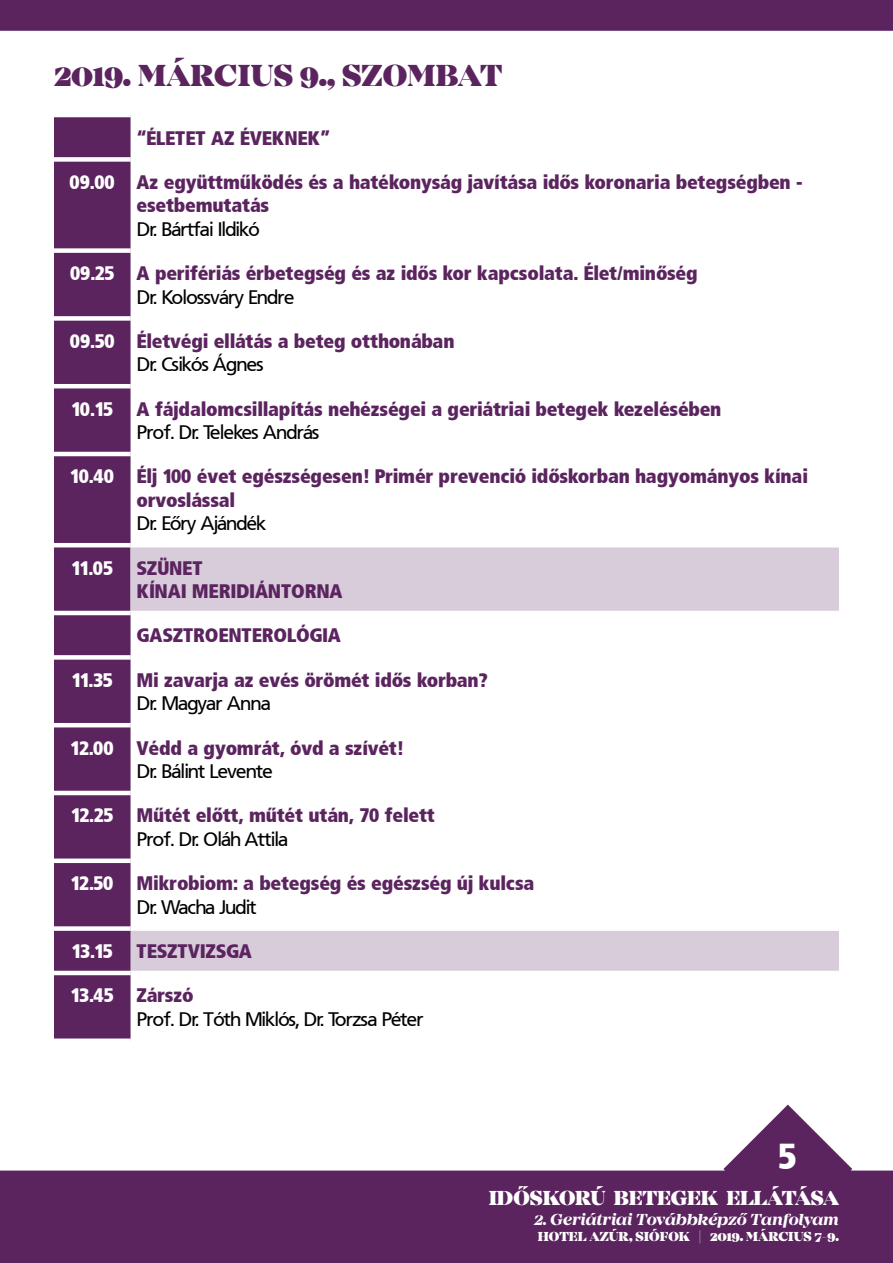
<style>
.page{position:relative;width:893px;height:1263px;background:#fff}
.page>*{position:absolute;margin:0;border:0;box-sizing:border-box;transform-origin:0 0}
.t1{font:36px "Frutiger X Blk Cn PFL";color:#fff}
.t2{font:900 31.5px "Mirador";letter-spacing:.01em;color:#5b245f}
.t3{font:900 21px "Mirador";letter-spacing:-.01em;color:#fff}
.t4{font:19.5px/23.4px "Frutiger X Blk Cn PFL";letter-spacing:-.01em;color:#5b245f}
.t5{font:19.5px "Frutiger PFL";letter-spacing:-.025em;color:#000}
.t6{font:italic 700 16.5px "Mirador";letter-spacing:-.01em;color:#fff}
.t7{font:900 13.5px "Mirador";color:#fff}
.s1{color:#fff}
</style>
<div class="page">
<svg style="left:0;top:1104px;width:893px;height:159px;fill:#5b245f"></svg>
<div style="left:0;top:0;width:893px;height:31px;background:#5b245f"></div>
<svg style="left:131px;top:547px;width:708px;height:424px"></svg>
<div style="left:54px;top:117px;width:77px;height:921px;background:#5b245f"></div>
<div style="left:54px;top:157px;width:77px;height:5px;background:#fff"></div>
<div style="left:54px;top:248px;width:77px;height:5px;background:#fff"></div>
<div style="left:54px;top:316px;width:77px;height:5px;background:#fff"></div>
<hr style="left:54px;top:384px;width:77px;height:4px;background:#fff">
<hr style="left:54px;top:452px;width:77px;height:4px;background:#fff">
<hr style="left:54px;top:543px;width:77px;height:4px;background:#fff">
<hr style="left:54px;top:611px;width:77px;height:4px;background:#fff">
<hr style="left:131px;top:611px;width:708px;height:4px;background:#fff">
<div style="left:54px;top:655px;width:77px;height:5px;background:#fff"></div>
<div style="left:131px;top:655px;width:708px;height:5px;background:#fff"></div>
<hr style="left:54px;top:723px;width:77px;height:4px;background:#fff">
<hr style="left:131px;top:723px;width:708px;height:4px;background:#fff">
<hr style="left:54px;top:791px;width:77px;height:4px;background:#fff">
<hr style="left:131px;top:791px;width:708px;height:4px;background:#fff">
<div style="left:54px;top:858px;width:77px;height:5px;background:#fff"></div>
<div style="left:131px;top:858px;width:708px;height:5px;background:#fff"></div>
<div style="left:54px;top:926px;width:77px;height:5px;background:#fff"></div>
<div style="left:131px;top:926px;width:708px;height:5px;background:#fff"></div>
<hr style="left:54px;top:971px;width:77px;height:4px;background:#fff">
<h2 class="t2" style="left:54px;top:56px;width:450px">2019. MÁRCIUS 9., SZOMBAT</h2>
<p class="t4" style="left:137px;top:126px;width:195px">“ÉLETET AZ ÉVEKNEK”</p>
<p class="t4" style="left:137px;top:170px;width:668px;text-indent:-67px"><span class="s1">09.00</span> Az együttműködés és a hatékonyság javítása idős koronaria betegségben - esetbemutatás</p>
<p class="t5" style="left:137px;top:216px;width:124px">Dr. Bártfai Ildikó</p>
<p class="t4" style="left:70px;top:261px;width:629px"><span class="s1">09.25</span> A perifériás érbetegség és az idős kor kapcsolata. Élet/minőség</p>
<p class="t5" style="left:137px;top:284px;width:159px">Dr. Kolossváry Endre</p>
<p class="t4" style="left:70px;top:329px;width:386px"><span class="s1">09.50</span> Életvégi ellátás a beteg otthonában</p>
<p class="t5" style="left:137px;top:352px;width:128px">Dr. Csikós Ágnes</p>
<p class="t4" style="left:72px;top:397px;width:651px"><span class="s1">10.15</span> A fájdalomcsillapítás nehézségei a geriátriai betegek kezelésében</p>
<p class="t5" style="left:137px;top:420px;width:184px">Prof. Dr. Telekes András</p>
<p class="t4" style="left:137px;top:465px;width:673px;text-indent:-66px"><span class="s1">10.40</span> Élj 100 évet egészségesen! Primér prevenció időskorban hagyományos kínai orvoslással</p>
<p class="t5" style="left:137px;top:511px;width:130px">Dr. Eőry Ajándék</p>
<p class="t4" style="left:137px;top:556px;width:208px;text-indent:-65px"><span class="s1">11.05</span> SZÜNET<br>KÍNAI MERIDIÁNTORNA</p>
<p class="t4" style="left:137px;top:624px;width:206px">GASZTROENTEROLÓGIA</p>
<p class="t4" style="left:72px;top:668px;width:417px"><span class="s1">11.35</span> Mi zavarja az evés örömét idős korban?</p>
<p class="t5" style="left:137px;top:691px;width:135px">Dr. Magyar Anna</p>
<p class="t4" style="left:71px;top:736px;width:334px"><span class="s1">12.00</span> Védd a gyomrát, óvd a szívét!</p>
<p class="t5" style="left:137px;top:758px;width:137px">Dr. Bálint Levente</p>
<p class="t4" style="left:71px;top:804px;width:365px"><span class="s1">12.25</span> Műtét előtt, műtét után, 70 felett</p>
<p class="t5" style="left:137px;top:826px;width:153px">Prof. Dr. Oláh Attila</p>
<p class="t4" style="left:71px;top:872px;width:465px"><span class="s1">12.50</span> Mikrobiom: a betegség és egészség új kulcsa</p>
<p class="t5" style="left:137px;top:894px;width:121px">Dr. Wacha Judit</p>
<p class="t4" style="left:72px;top:939px;width:182px"><span class="s1">13.15</span> TESZTVIZSGA</p>
<p class="t4" style="left:71px;top:984px;width:124px"><span class="s1">13.45</span> Zárszó</p>
<p class="t5" style="left:137px;top:1006px;width:288px">Prof. Dr. Tóth Miklós, Dr. Torzsa Péter</p>
<h1 class="t1" style="left:778px;top:1132px;width:20px">5</h1>
<p class="t3" style="left:489px;top:1185px;width:352px">IDŐSKORÚ BETEGEK ELLÁTÁSA</p>
<p class="t6" style="left:534px;top:1209px;width:306px">2. Geriátriai Továbbképző Tanfolyam</p>
<p class="t7" style="left:538px;top:1228px;width:303px">HOTEL AZÚR, SIÓFOK | 2019. MÁRCIUS 7-9.</p>
</div>
